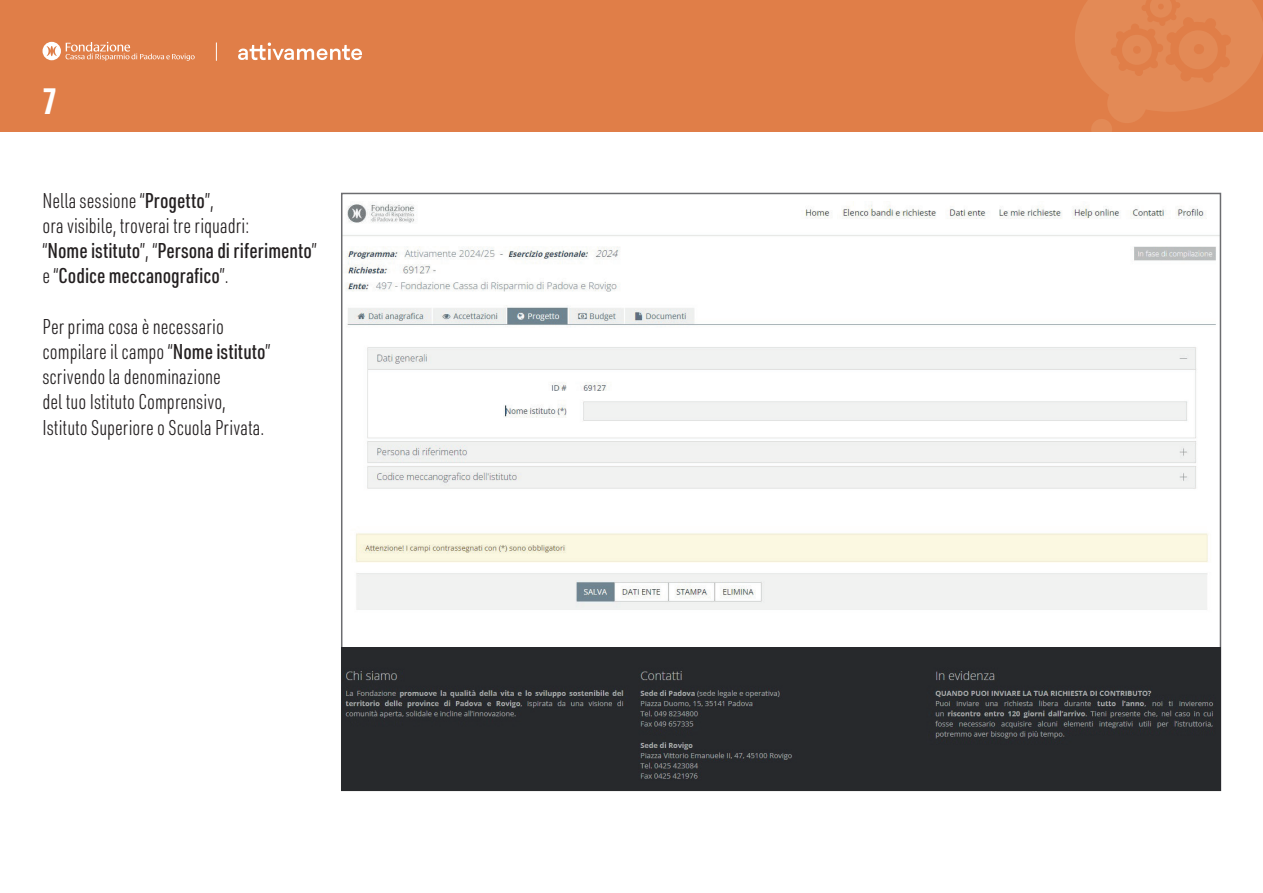
<style>
.page{position:relative;width:1263px;height:893px;background:#fff}
.page>*{position:absolute;margin:0;border:0;box-sizing:border-box;transform-origin:0 0}
.t1{font:700 36px "URWDIN Cond";color:#fff}
.t2{font:300 21px/25.2px "URWDIN Cond";color:#231f20}
.t3{font:500 21px/25.2px "URWDIN Cond";color:#231f20}
.s1{font-weight:300}
.s2{font-weight:500}
</style>
<div class="page">
<img style="left:344px;top:201px;width:874px;height:409px">
<div style="left:0;top:0;width:1263px;height:131px;background:#e07e48"></div>
<svg style="left:1075px;top:0;width:188px;height:131px"></svg>
<svg style="left:238px;top:43px;width:124px;height:17px"></svg>
<svg style="left:43px;top:42px;width:152px;height:19px"></svg>
<svg style="left:216px;top:43px;width:1px;height:18px"></svg>
<img style="left:342px;top:647px;width:878px;height:143px">
<h1 class="t1" style="left:43px;top:77px;width:17px">7</h1>
<p class="t3" style="left:43px;top:187px;width:276px"><span class="s1">Nella sessione “</span>Progetto<span class="s1">”,<br>ora visibile, troverai tre riquadri:<br>“</span>Nome istituto<span class="s1">”, “</span>Persona di riferimento<span class="s1">” e “</span>Codice meccanografico<span class="s1">”.</span></p>
<p class="t2" style="left:43px;top:313px;width:230px">Per prima cosa è necessario compilare il campo “<span class="s2">Nome istituto</span>” scrivendo la denominazione<br>del tuo Istituto Comprensivo,<br>Istituto Superiore o Scuola Privata.</p>
</div>
